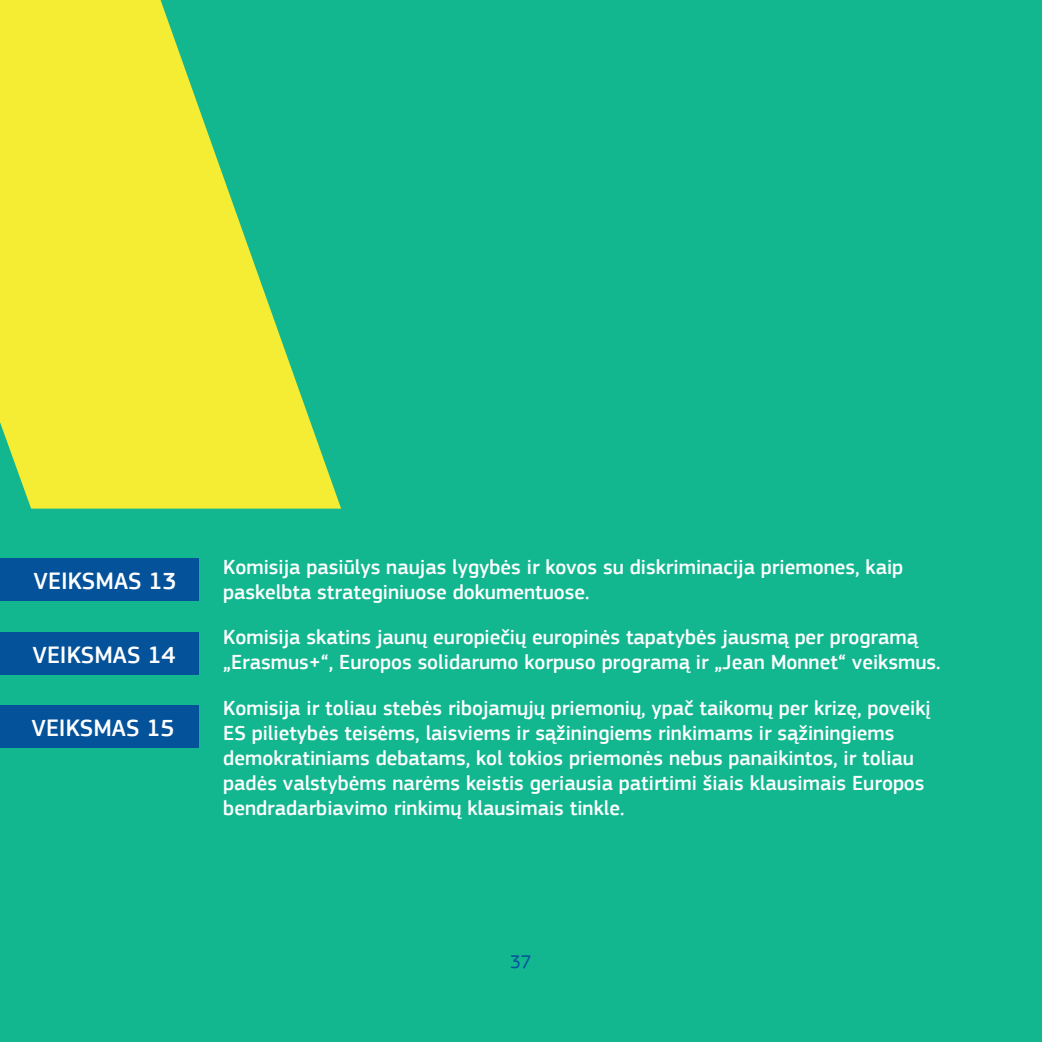
<style>
.page{position:relative;width:1042px;height:1042px;background:#12b790}
.page>*{position:absolute;margin:0;border:0;box-sizing:border-box;transform-origin:0 0}
.t1{font:500 24.5px "PF Square Sans Pro";color:#fff}
.P_-_Action{font:500 21px/25.2px "PF Square Sans Pro";color:#fff}
.t2{font:19.25px "PF Square Sans Pro";color:#04529a}
</style>
<div class="page">
<div style="left:0;top:558px;width:198px;height:43px;background:#04529a"></div>
<div style="left:0;top:632px;width:198px;height:43px;background:#04529a"></div>
<div style="left:0;top:705px;width:198px;height:43px;background:#04529a"></div>
<svg style="left:0;top:0;width:341px;height:509px;fill:#f4ed33"></svg>
<p class="t1" style="left:34px;top:566px;width:15px">veiksmas</p>
<p class="t1" style="left:149px;top:566px;width:30px">13</p>
<p class="t1" style="left:33px;top:640px;width:15px">veiksmas</p>
<p class="t1" style="left:148px;top:640px;width:30px">14</p>
<p class="t1" style="left:31px;top:714px;width:15px">veiksmas</p>
<p class="t1" style="left:146px;top:714px;width:30px">15</p>
<p class="P_-_Action" style="left:223px;top:555px;width:681px">Komisija pasiūlys naujas lygybės ir kovos su diskriminacija priemones, kaip paskelbta strateginiuose dokumentuose.</p>
<p class="P_-_Action" style="left:223px;top:625px;width:719px">Komisija skatins jaunų europiečių europinės tapatybės jausmą per programą „Erasmus+“, Europos solidarumo korpuso programą ir „Jean Monnet“ veiksmus.</p>
<p class="P_-_Action" style="left:223px;top:695px;width:709px">Komisija ir toliau stebės ribojamųjų priemonių, ypač taikomų per krizę, poveikį ES pilietybės teisėms, laisviems ir sąžiningiems rinkimams ir sąžiningiems demokratiniams debatams, kol tokios priemonės nebus panaikintos, ir toliau padės valstybėms narėms keistis geriausia patirtimi šiais klausimais Europos bendradarbiavimo rinkimų klausimais tinkle.</p>
<p class="t2" style="left:510px;top:950px;width:23px">37</p>
</div>
